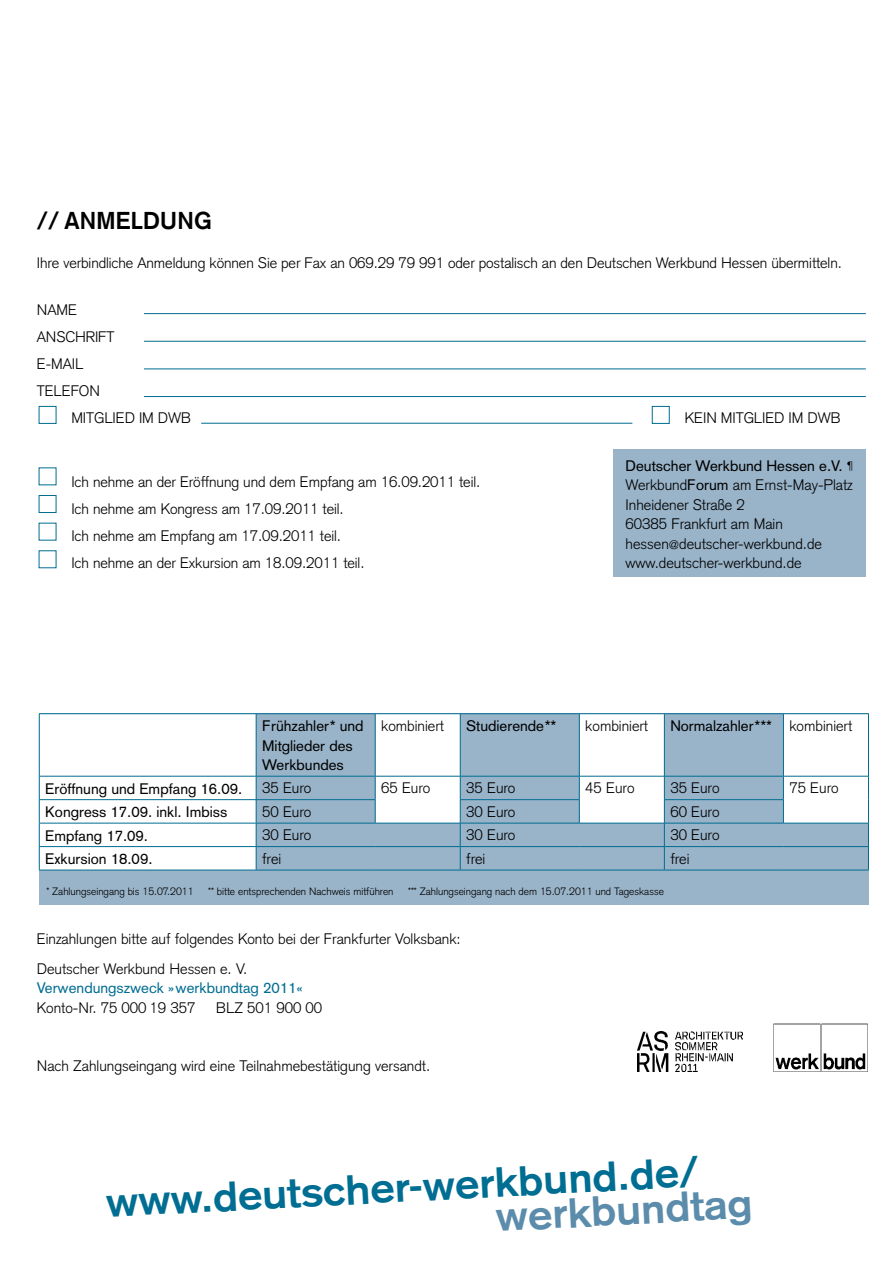
<style>
.page{position:relative;width:893px;height:1263px;background:#fff}
.page>*{position:absolute;margin:0;border:0;box-sizing:border-box;transform-origin:0 0}
.t1{font:700 41.4px/34.5px "Akzidenz Grotesk";color:#006d92;scale:1.05 1}
.t2{font:700 24px "Akzidenz Grotesk";letter-spacing:.01em;color:#000}
.t3{font:300 15px/27px "Akzidenz Grotesk";color:#000}
.t4{font:15px/19.5px "Akzidenz Grotesk";color:#000}
.t5{font:15px/19.5px "Akzidenz Grotesk";color:#006d92}
.t6{font:300 10.5px "Akzidenz Grotesk";color:#000}
.s1{font-weight:400}
.s2{font-weight:400;font-size:10.5px}
.s3{font-size:12px}
.s4{font-weight:300}
.s5{font-weight:300;color:#000}
.s6{color:#5c8cab}
</style>
<div class="page">
<div style="left:39px;top:713px;width:830px;height:192px;background:#99b3c8"></div>
<div style="left:40px;top:714px;width:216px;height:156px;background:#fff"></div>
<svg style="left:257px;top:714px;width:611px;height:156px"></svg>
<hr style="left:39px;top:713px;width:217px;height:1px;background:#006d92">
<hr style="left:39px;top:714px;width:1px;height:62px;background:#006d92">
<hr style="left:39px;top:776px;width:217px;height:1px;background:#006d92">
<hr style="left:39px;top:799px;width:217px;height:1px;background:#006d92">
<hr style="left:39px;top:823px;width:217px;height:1px;background:#006d92">
<hr style="left:39px;top:846px;width:217px;height:1px;background:#006d92">
<svg style="left:39px;top:776px;width:1px;height:94px"></svg>
<hr style="left:39px;top:870px;width:217px;height:1px;background:#006d92">
<hr style="left:375px;top:713px;width:85px;height:1px;background:#006d92">
<hr style="left:375px;top:776px;width:85px;height:1px;background:#006d92">
<hr style="left:460px;top:713px;width:119px;height:1px;background:#006d92">
<hr style="left:460px;top:714px;width:1px;height:62px;background:#006d92">
<hr style="left:460px;top:776px;width:119px;height:1px;background:#006d92">
<hr style="left:460px;top:799px;width:120px;height:1px;background:#006d92">
<hr style="left:460px;top:823px;width:119px;height:1px;background:#006d92">
<hr style="left:460px;top:846px;width:119px;height:1px;background:#006d92">
<hr style="left:579px;top:846px;width:85px;height:1px;background:#006d92">
<hr style="left:460px;top:870px;width:119px;height:1px;background:#006d92">
<hr style="left:579px;top:870px;width:85px;height:1px;background:#006d92">
<hr style="left:256px;top:713px;width:119px;height:1px;background:#006d92">
<hr style="left:256px;top:714px;width:1px;height:62px;background:#006d92">
<hr style="left:375px;top:714px;width:1px;height:62px;background:#006d92">
<hr style="left:256px;top:776px;width:119px;height:1px;background:#006d92">
<hr style="left:256px;top:799px;width:119px;height:1px;background:#006d92">
<svg style="left:375px;top:776px;width:1px;height:47px"></svg>
<hr style="left:256px;top:823px;width:119px;height:1px;background:#006d92">
<hr style="left:375px;top:823px;width:85px;height:1px;background:#006d92">
<hr style="left:256px;top:846px;width:119px;height:1px;background:#006d92">
<svg style="left:256px;top:776px;width:1px;height:94px"></svg>
<hr style="left:375px;top:846px;width:85px;height:1px;background:#006d92">
<svg style="left:460px;top:776px;width:1px;height:94px"></svg>
<hr style="left:256px;top:870px;width:119px;height:1px;background:#006d92">
<hr style="left:375px;top:870px;width:85px;height:1px;background:#006d92">
<hr style="left:579px;top:713px;width:85px;height:1px;background:#006d92">
<hr style="left:579px;top:714px;width:1px;height:62px;background:#006d92">
<hr style="left:579px;top:776px;width:85px;height:1px;background:#006d92">
<svg style="left:579px;top:776px;width:1px;height:47px"></svg>
<hr style="left:579px;top:823px;width:85px;height:1px;background:#006d92">
<hr style="left:664px;top:713px;width:119px;height:1px;background:#006d92">
<hr style="left:664px;top:714px;width:1px;height:62px;background:#006d92">
<hr style="left:664px;top:776px;width:119px;height:1px;background:#006d92">
<hr style="left:664px;top:799px;width:120px;height:1px;background:#006d92">
<hr style="left:664px;top:823px;width:119px;height:1px;background:#006d92">
<hr style="left:664px;top:846px;width:119px;height:1px;background:#006d92">
<svg style="left:664px;top:776px;width:1px;height:94px"></svg>
<hr style="left:783px;top:846px;width:86px;height:1px;background:#006d92">
<hr style="left:664px;top:870px;width:119px;height:1px;background:#006d92">
<hr style="left:783px;top:870px;width:86px;height:1px;background:#006d92">
<hr style="left:783px;top:713px;width:86px;height:1px;background:#006d92">
<hr style="left:783px;top:714px;width:1px;height:62px;background:#006d92">
<hr style="left:868px;top:714px;width:1px;height:62px;background:#006d92">
<hr style="left:783px;top:776px;width:86px;height:1px;background:#006d92">
<svg style="left:783px;top:776px;width:1px;height:47px"></svg>
<svg style="left:868px;top:776px;width:1px;height:94px"></svg>
<hr style="left:783px;top:823px;width:86px;height:1px;background:#006d92">
<img style="left:637px;top:1031px;width:106px;height:40px">
<img style="left:773px;top:1023px;width:95px;height:49px">
<div style="left:614px;top:449px;width:252px;height:127px;background:#99b3c8"></div>
<hr style="left:201px;top:423px;width:431px;height:1px;background:#006d92">
<hr style="left:144px;top:396px;width:722px;height:1px;background:#006d92">
<hr style="left:144px;top:369px;width:722px;height:1px;background:#006d92">
<hr style="left:144px;top:341px;width:722px;height:1px;background:#006d92">
<hr style="left:144px;top:313px;width:722px;height:1px;background:#006d92">
<div style="left:39px;top:495px;width:17px;height:18px;border:1px solid #006d92"></div>
<div style="left:39px;top:406px;width:17px;height:18px;border:1px solid #006d92"></div>
<div style="left:652px;top:406px;width:18px;height:18px;border:1px solid #006d92"></div>
<p class="t2" style="left:37px;top:206px;width:177px">// ANMELDUNG</p>
<p class="t3" style="left:37px;top:249px;width:807px">Ihre verbindliche Anmeldung können Sie per Fax an 069.29 79 991 oder postalisch an den Deutschen Werkbund Hessen übermitteln.</p>
<p class="t3" style="left:37px;top:296px;width:24px">name<br>anschrift e-mail telef</p>
<p class="t3" style="left:71px;top:377px;width:27px;text-align:center">on<br>Mitglied</p>
<p class="t3" style="left:139px;top:404px;width:91px">im DWB kein</p>
<p class="t3" style="left:721px;top:404px;width:20px">Mitglied</p>
<p class="t3" style="left:789px;top:404px;width:31px">im dwb</p>
<p class="t3" style="left:71px;top:468px;width:410px">Ich nehme an der Eröffnung und dem Empfang am 16.09.2011 teil.<br>Ich nehme am Kongress am 17.09.2011 teil.<br>Ich nehme am Empfang am 17.09.2011 teil.<br>Ich nehme an der Exkursion am 18.09.2011 teil.</p>
<p class="t3" style="left:626px;top:456px;width:229px;line-height:19.5px"><span class="s1">Deutscher Werkbund Hessen e.V.</span> <span class="s2">¶<br></span>Werkbund<span class="s1">Forum</span> am Ernst-May-Platz<br>Inheidener Straße 2<br>60385 Frankfurt am Main hessen<span class="s3">@</span>deutscher-werkbund.de www.deutscher-werkbund.de</p>
<p class="t4" style="left:262px;top:716px;width:103px">Frühzahler* und<br>Mitglieder des<br>Werkbundes</p>
<p class="t3" style="left:381px;top:712px;width:64px">kombiniert</p>
<p class="t4" style="left:466px;top:716px;width:92px">Studierende**</p>
<p class="t3" style="left:585px;top:712px;width:64px">kombiniert</p>
<p class="t4" style="left:670px;top:716px;width:183px">Normalzahler*** <span class="s4">kombiniert</span></p>
<p class="t4" style="left:45px;top:779px;width:199px">Eröffnung und Empfang 16.09.</p>
<p class="t3" style="left:262px;top:775px;width:51px">35 Euro</p>
<p class="t3" style="left:381px;top:775px;width:51px">65 Euro</p>
<p class="t3" style="left:466px;top:775px;width:51px">35 Euro</p>
<p class="t3" style="left:585px;top:775px;width:51px">45 Euro</p>
<p class="t3" style="left:670px;top:775px;width:51px">35 Euro</p>
<p class="t3" style="left:789px;top:775px;width:51px">75 Euro</p>
<p class="t4" style="left:45px;top:802px;width:183px">Kongress 17.09. inkl. Imbiss</p>
<p class="t3" style="left:262px;top:798px;width:51px">50 Euro</p>
<p class="t3" style="left:466px;top:798px;width:51px">30 Euro</p>
<p class="t3" style="left:670px;top:798px;width:51px">60 Euro</p>
<p class="t4" style="left:45px;top:825px;width:104px">Empfang 17.09.</p>
<p class="t3" style="left:262px;top:822px;width:51px">30 Euro</p>
<p class="t3" style="left:466px;top:822px;width:51px">30 Euro</p>
<p class="t3" style="left:670px;top:822px;width:51px">30 Euro</p>
<p class="t4" style="left:45px;top:849px;width:109px">Exkursion 18.09.</p>
<p class="t3" style="left:262px;top:845px;width:21px">frei</p>
<p class="t3" style="left:466px;top:845px;width:21px">frei</p>
<p class="t3" style="left:670px;top:845px;width:21px">frei</p>
<p class="t6" style="left:46px;top:885px;width:149px">* Zahlungseingang bis 15.07.2011</p>
<p class="t6" style="left:208px;top:885px;width:187px">** bitte entsprechenden Nachweis mitführen</p>
<p class="t6" style="left:408px;top:885px;width:257px">*** Zahlungseingang nach dem 15.07.2011 und Tageskasse</p>
<p class="t3" style="left:37px;top:923px;width:425px;line-height:30px">Einzahlungen bitte auf folgendes Konto bei der Frankfurter Volksbank:<br>Deutscher Werkbund Hessen e. V.</p>
<p class="t5" style="left:37px;top:978px;width:267px">Verwendungszweck »werkbundtag 2011«<br><span class="s5">Konto-Nr. 75 000 19 357</span></p>
<p class="t3" style="left:216px;top:994px;width:107px">BLZ 501 900 00</p>
<p class="t3" style="left:37px;top:1052px;width:395px">Nach Zahlungseingang wird eine Teilnahmebestätigung versandt.</p>
<p class="t1" style="left:493px;top:1165px;width:253px;text-indent:-388px;rotate:-3deg">WWW.DEUTSCHER-WERKBUND.DE/<br><span class="s6">WERKBUNDTAG</span></p>
</div>
